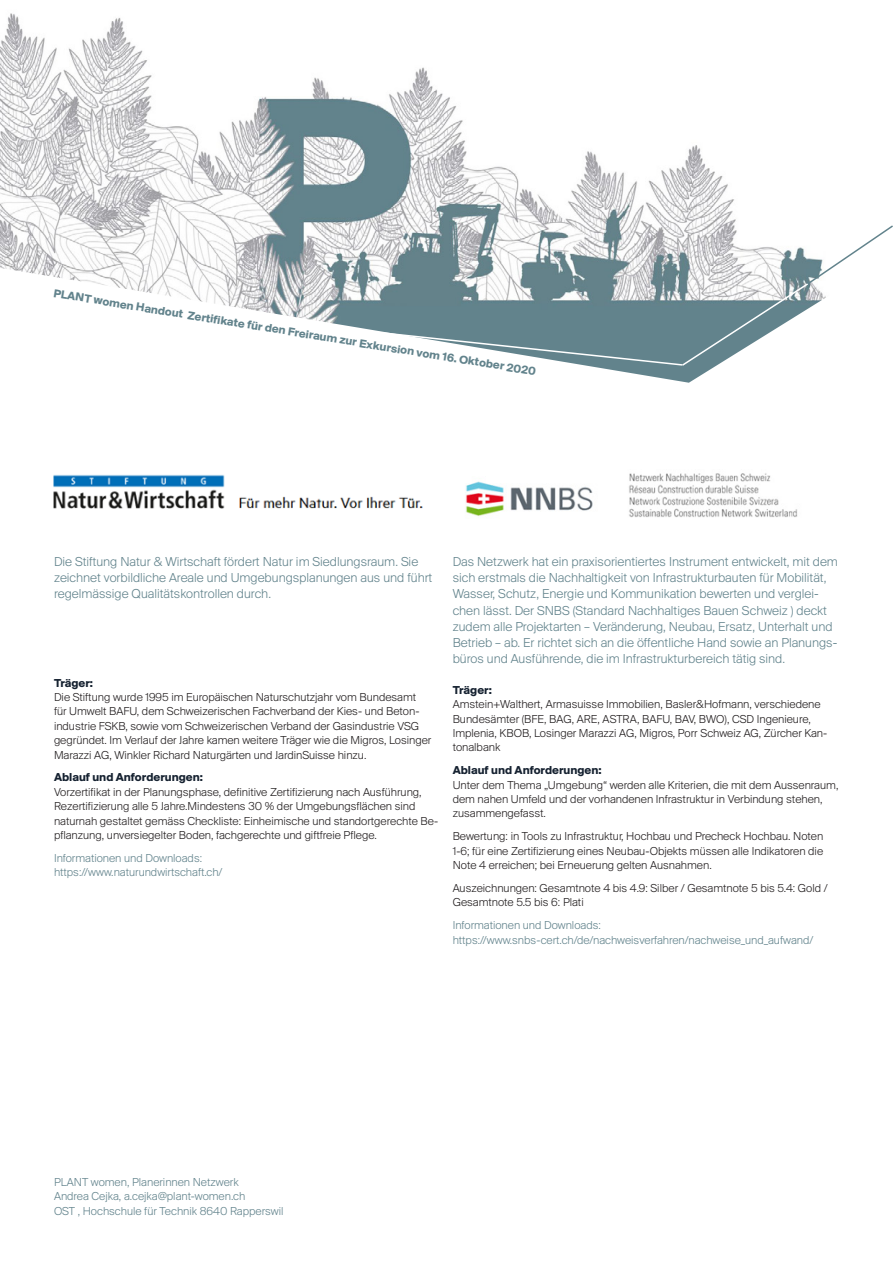
<style>
.page{position:relative;width:893px;height:1263px;background:#fff}
.page>*{position:absolute;margin:0;border:0;box-sizing:border-box;transform-origin:0 0}
.Absatzformat_4{font:300 13.5px/16.2px "Suisse BP Intl";color:#62838c}
.Text{font:300 12px/14.4px "Suisse BP Intl";color:#231f20}
.Absatzformat_2{font:300 12px "Suisse BP Intl";color:#62838c}
.Absatzformat_3{font:300 12px "Suisse BP Intl";color:#62838c}
.Absatzformat_1{font:700 12px "Suisse BP Intl";color:#62838c}
.Absatzformat_1-2{font:700 12px "Suisse BP Intl";color:#162231}
</style>
<div class="page">
<img style="left:0;top:13px;width:736px;height:370px">
<svg style="left:0;top:290px;width:681px;height:77px"></svg>
<svg style="left:681px;top:224px;width:212px;height:143px"></svg>
<img style="left:53px;top:474px;width:370px;height:35px">
<img style="left:465px;top:481px;width:128px;height:35px">
<img style="left:629px;top:473px;width:169px;height:44px">
<p class="Absatzformat_1" style="left:55px;top:287px;width:490px;rotate:9deg">PLANT women Handout Zertifi kate für den Freiraum zur Exkursion vom 16. Oktober 2020</p>
<p class="Absatzformat_4" style="left:54px;top:553px;width:380px">Die Stiftung Natur &amp; Wirtschaft fördert Natur im Siedlungsraum. Sie zeichnet vorbildliche Areale und Umgebungsplanungen aus und führt regelmässige Qualitätskontrollen durch.</p>
<p class="Absatzformat_1-2" style="left:54px;top:675px;width:41px">Träger:</p>
<p class="Text" style="left:54px;top:689px;width:379px">Die Stiftung wurde 1995 im Europäischen Naturschutzjahr vom Bundesamt für Umwelt BAFU, dem Schweizerischen Fachverband der Kies- und Beton&shy;industrie FSKB, sowie vom Schweizerischen Verband der Gasindustrie VSG gegründet. Im Verlauf der Jahre kamen weitere Träger wie die Migros, Losinger Marazzi AG, Winkler Richard Naturgärten und JardinSuisse hinzu.</p>
<p class="Absatzformat_1-2" style="left:54px;top:770px;width:150px">Ablauf und Anforderungen:</p>
<p class="Text" style="left:54px;top:784px;width:386px">Vorzertifikat in der Planungsphase, definitive Zertifizierung nach Ausführung, Rezertifizierung alle 5 Jahre.Mindestens 30 % der Umgebungsflächen sind naturnah gestaltet gemäss Checkliste: Einheimische und standortgerechte Be&shy;pflanzung, unversiegelter Boden, fachgerechte und giftfreie Pflege.</p>
<p class="Absatzformat_2" style="left:54px;top:851px;width:150px">Informationen und Downloads:</p>
<p class="Absatzformat_2" style="left:54px;top:865px;width:170px">https://www.naturundwirtschaft.ch/</p>
<p class="Absatzformat_4" style="left:453px;top:553px;width:387px">Das Netzwerk hat ein praxisorientiertes Instrument entwickelt, mit dem sich erstmals die Nachhaltigkeit von Infrastrukturbauten für Mobilität, Wasser, Schutz, Energie und Kommunikation bewerten und verglei&shy;chen lässt. Der SNBS (Standard Nachhaltiges Bauen Schweiz ) deckt zudem alle Projektarten – Veränderung, Neubau, Ersatz, Unterhalt und Betrieb – ab. Er richtet sich an die öffentliche Hand sowie an Planungs&shy;büros und Ausführende, die im Infrastrukturbereich tätig sind.</p>
<p class="Absatzformat_1-2" style="left:453px;top:683px;width:41px">Träger:</p>
<p class="Text" style="left:453px;top:697px;width:376px">Amstein+Walthert, Armasuisse Immobilien, Basler&amp;Hofmann, verschiedene Bundesämter (BFE, BAG, ARE, ASTRA, BAFU, BAV, BWO), CSD Ingenieure, Implenia, KBOB, Losinger Marazzi AG, Migros, Porr Schweiz AG, Zürcher Kan&shy;tonalbank</p>
<p class="Absatzformat_1-2" style="left:453px;top:763px;width:150px">Ablauf und Anforderungen:</p>
<p class="Text" style="left:453px;top:777px;width:387px">Unter dem Thema „Umgebung“ werden alle Kriterien, die mit dem Aussenraum, dem nahen Umfeld und der vorhandenen Infrastruktur in Verbindung stehen, zusammengefasst.</p>
<p class="Text" style="left:453px;top:829px;width:372px;text-align:justify">Bewertung: in Tools zu Infrastruktur, Hochbau und Precheck Hochbau. Noten 1-6; für eine Zertifizierung eines Neubau-Objekts müssen alle Indikatoren die Note 4 erreichen; bei Erneuerung gelten Ausnahmen.</p>
<p class="Text" style="left:453px;top:881px;width:376px">Auszeichnungen: Gesamtnote 4 bis 4.9: Silber / Gesamtnote 5 bis 5.4: Gold /<br>Gesamtnote 5.5 bis 6: Plati</p>
<p class="Absatzformat_2" style="left:453px;top:918px;width:150px">Informationen und Downloads:</p>
<p class="Absatzformat_2" style="left:453px;top:933px;width:362px">https://www.snbs-cert.ch/de/nachweisverfahren/nachweise_und_aufwand/</p>
<p class="Absatzformat_3" style="left:54px;top:1175px;width:186px">PLANT women, Planerinnen Netzwerk</p>
<p class="Absatzformat_3" style="left:54px;top:1189px;width:193px">Andrea Cejka, a.cejka@plant-women.ch</p>
<p class="Absatzformat_3" style="left:54px;top:1204px;width:231px">OST , Hochschule für Technik 8640 Rapperswil</p>
</div>
